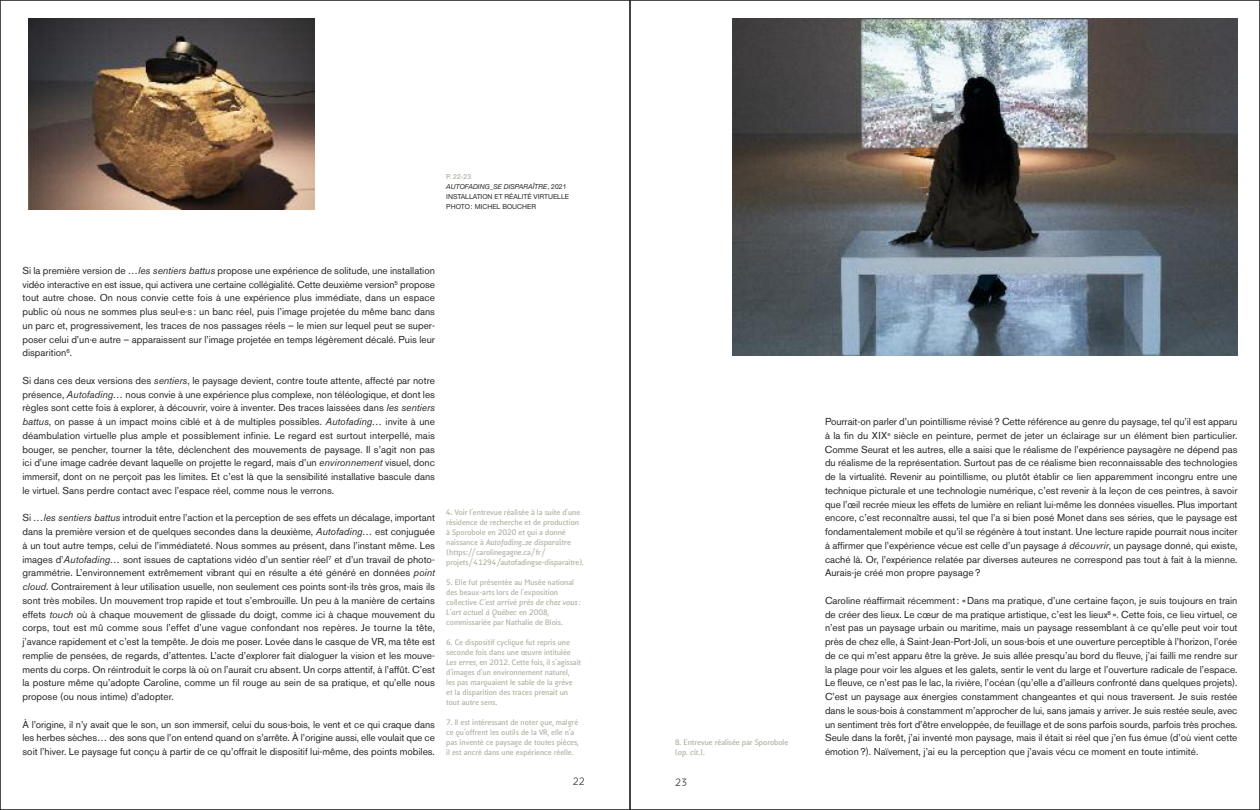
<style>
.page{position:relative;width:1260px;height:810px;background:#fff}
.page>*{position:absolute;margin:0;border:0;box-sizing:border-box;transform-origin:0 0}
.t1{font:10px/13.8px "Akzidenz Grotesk BE";color:#272627;text-align:justify}
.t2{font:10px "Kofi Pure Sans";color:#272627}
.t3{font:700 7.5px/10px "Kofi Pure Sans";color:#abaf9d}
.t4{font:700 7.5px/10px "Kofi Pure Kursiv";color:#abaf9d}
.t5{font:6.88px/10px "Helvetica Neue";color:#272627}
.s1{color:#9ca18c}
.s2{font-style:italic}
.s3{font-family:"Kofi Pure Sans"}
.s4{font-family:"Kofi Pure Kursiv"}
</style>
<div class="page">
<img style="left:28px;top:19px;width:287px;height:190px">
<img style="left:732px;top:19px;width:506px;height:337px">
<p class="t5" style="left:446px;top:172px;width:124px"><span class="s1">P. 22-23<br></span><span class="s2">AUTOFADING_SE DISPARAÎTRE</span>, 2021<br>INSTALLATION ET RÉALITÉ VIRTUELLE<br>PHOTO: MICHEL BOUCHER</p>
<p class="t1" style="left:22px;top:263px;width:414px">Si la première version de <span class="s2">…les sentiers battus</span> propose une expérience de solitude, une installation vidéo interactive en est issue, qui activera une certaine collégialité. Cette deuxième version<sup>5</sup> propose tout autre chose. On nous convie cette fois à une expérience plus immédiate, dans un espace public où nous ne sommes plus seul·e·s : un banc réel, puis l’image projetée du même banc dans un parc et, progressivement, les traces de nos passages réels – le mien sur lequel peut se super&shy;poser celui d’un·e autre – apparaissent sur l’image projetée en temps légèrement décalé. Puis leur disparition<sup>6</sup>.</p>
<p class="t1" style="left:22px;top:373px;width:414px">Si dans ces deux versions des <span class="s2">sentiers</span>, le paysage devient, contre toute attente, affecté par notre présence, <span class="s2">Autofading…</span> nous convie à une expérience plus complexe, non téléologique, et dont les règles sont cette fois à explorer, à découvrir, voire à inventer. Des traces laissées dans <span class="s2">les sentiers battus</span>, on passe à un impact moins ciblé et à de multiples possibles. <span class="s2">Autofading…</span> invite à une déambulation virtuelle plus ample et possiblement infinie. Le regard est surtout interpellé, mais bouger, se pencher, tourner la tête, déclenchent des mouvements de paysage. Il s’agit non pas ici d’une image cadrée devant laquelle on projette le regard, mais d’un <span class="s2">environnement</span> visuel, donc immersif, dont on ne perçoit pas les limites. Et c’est là que la sensibilité installative bascule dans le virtuel. Sans perdre contact avec l’espace réel, comme nous le verrons.</p>
<p class="t1" style="left:22px;top:511px;width:414px">Si <span class="s2">…les sentiers battus</span> introduit entre l’action et la perception de ses effets un décalage, important dans la première version et de quelques secondes dans la deuxième, <span class="s2">Autofading…</span> est conjuguée à un tout autre temps, celui de l’immédiateté. Nous sommes au présent, dans l’instant même. Les images d’<span class="s2">Autofading…</span> sont issues de captations vidéo d’un sentier réel<sup>7</sup> et d’un travail de photo&shy;grammétrie. L’environnement extrêmement vibrant qui en résulte a été généré en données <span class="s2">point cloud</span>. Contrairement à leur utilisation usuelle, non seulement ces points sont-ils très gros, mais ils sont très mobiles. Un mouvement trop rapide et tout s’embrouille. Un peu à la manière de certains effets <span class="s2">touch</span> où à chaque mouvement de glissade du doigt, comme ici à chaque mouvement du corps, tout est mû comme sous l’effet d’une vague confondant nos repères. Je tourne la tête, j’avance rapidement et c’est la tempête. Je dois me poser. Lovée dans le casque de VR, ma tête est remplie de pensées, de regards, d’attentes. L’acte d’explorer fait dialoguer la vision et les mouve&shy;ments du corps. On réintroduit le corps là où on l’aurait cru absent. Un corps attentif, à l’affût. C’est la posture même qu’adopte Caroline, comme un fil rouge au sein de sa pratique, et qu’elle nous propose (ou nous intime) d’adopter.</p>
<p class="t1" style="left:22px;top:717px;width:414px">À l’origine, il n’y avait que le son, un son immersif, celui du sous-bois, le vent et ce qui craque dans les herbes sèches… des sons que l’on entend quand on s’arrête. À l’origine aussi, elle voulait que ce soit l’hiver. Le paysage fut conçu à partir de ce qu’offrait le dispositif lui-même, des points mobiles.</p>
<p class="t3" style="left:446px;top:507px;width:136px">4. Voir l’entrevue réalisée à la suite d’une résidence de recherche et de production à Sporobole en 2020 et qui a donné</p>
<p class="t4" style="left:446px;top:537px;width:126px"><span class="s3">naissance à</span> Autofading_se disparaître</p>
<p class="t3" style="left:446px;top:547px;width:139px">(https://carolinegagne.ca/fr/ projets/41294/autofadingse-disparaitre).</p>
<p class="t3" style="left:446px;top:577px;width:129px">5. Elle fut présentée au Musée national des beaux-arts lors de l’exposition</p>
<p class="t4" style="left:446px;top:597px;width:136px"><span class="s3">collective</span> C’est arrivé près de chez vous :<br>L’art actuel à Québec <span class="s3">en 2008,</span></p>
<p class="t3" style="left:446px;top:617px;width:118px">commissariée par Nathalie de Blois.</p>
<p class="t3" style="left:446px;top:637px;width:136px">6. Ce dispositif cyclique fut repris une seconde fois dans une œuvre intitulée <span class="s4">Les erres</span>, en 2012. Cette fois, il s’agissait d’images d’un environnement naturel,<br>les pas marquaient le sable de la grève<br>et la disparition des traces prenait un tout autre sens.</p>
<p class="t3" style="left:446px;top:717px;width:134px">7. Il est intéressant de noter que, malgré ce qu’offrent les outils de la VR, elle n’a pas inventé ce paysage de toutes pièces, il est ancré dans une expérience réelle.</p>
<p class="t2" style="left:573px;top:775px;width:14px">22</p>
<p class="t3" style="left:675px;top:737px;width:115px">8. Entrevue réalisée par Sporobole</p>
<p class="t4" style="left:675px;top:747px;width:31px"><span class="s3">(</span>op. cit.<span class="s3">).</span></p>
<p class="t2" style="left:675px;top:776px;width:14px">23</p>
<p class="t1" style="left:825px;top:415px;width:414px">Pourrait-on parler d’un pointillisme révisé? Cette référence au genre du paysage, tel qu’il est apparu à la fin du XIX<sup>e</sup> siècle en peinture, permet de jeter un éclairage sur un élément bien particulier.<br>Comme Seurat et les autres, elle a saisi que le réalisme de l’expérience paysagère ne dépend pas du réalisme de la représentation. Surtout pas de ce réalisme bien reconnaissable des technologies de la virtualité. Revenir au pointillisme, ou plutôt établir ce lien apparemment incongru entre une technique picturale et une technologie numérique, c’est revenir à la leçon de ces peintres, à savoir que l’œil recrée mieux les effets de lumière en reliant lui-même les données visuelles. Plus important encore, c’est reconnaître aussi, tel que l’a si bien posé Monet dans ses séries, que le paysage est fondamentalement mobile et qu’il se régénère à tout instant. Une lecture rapide pourrait nous inciter à affirmer que l’expérience vécue est celle d’un paysage <span class="s2">à découvrir</span>, un paysage donné, qui existe, caché là. Or, l’expérience relatée par diverses auteures ne correspond pas tout à fait à la mienne.<br>Aurais-je créé mon propre paysage?</p>
<p class="t1" style="left:825px;top:594px;width:414px">Caroline réaffirmait récemment: «Dans ma pratique, d’une certaine façon, je suis toujours en train de créer des lieux. Le cœur de ma pratique artistique, c’est les lieux<sup>8</sup> ». Cette fois, ce lieu virtuel, ce n’est pas un paysage urbain ou maritime, mais un paysage ressemblant à ce qu’elle peut voir tout près de chez elle, à Saint-Jean-Port-Joli, un sous-bois et une ouverture perceptible à l’horizon, l’orée de ce qui m’est apparu être la grève. Je suis allée presqu’au bord du fleuve, j’ai failli me rendre sur la plage pour voir les algues et les galets, sentir le vent du large et l’ouverture radicale de l’espace.<br>Le fleuve, ce n’est pas le lac, la rivière, l’océan (qu’elle a d’ailleurs confronté dans quelques projets).<br>C’est un paysage aux énergies constamment changeantes et qui nous traversent. Je suis restée dans le sous-bois à constamment m’approcher de lui, sans jamais y arriver. Je suis restée seule, avec un sentiment très fort d’être enveloppée, de feuillage et de sons parfois sourds, parfois très proches.<br>Seule dans la forêt, j’ai inventé mon paysage, mais il était si réel que j’en fus émue (d’où vient cette émotion?). Naïvement, j’ai eu la perception que j’avais vécu ce moment en toute intimité.</p>
</div>
